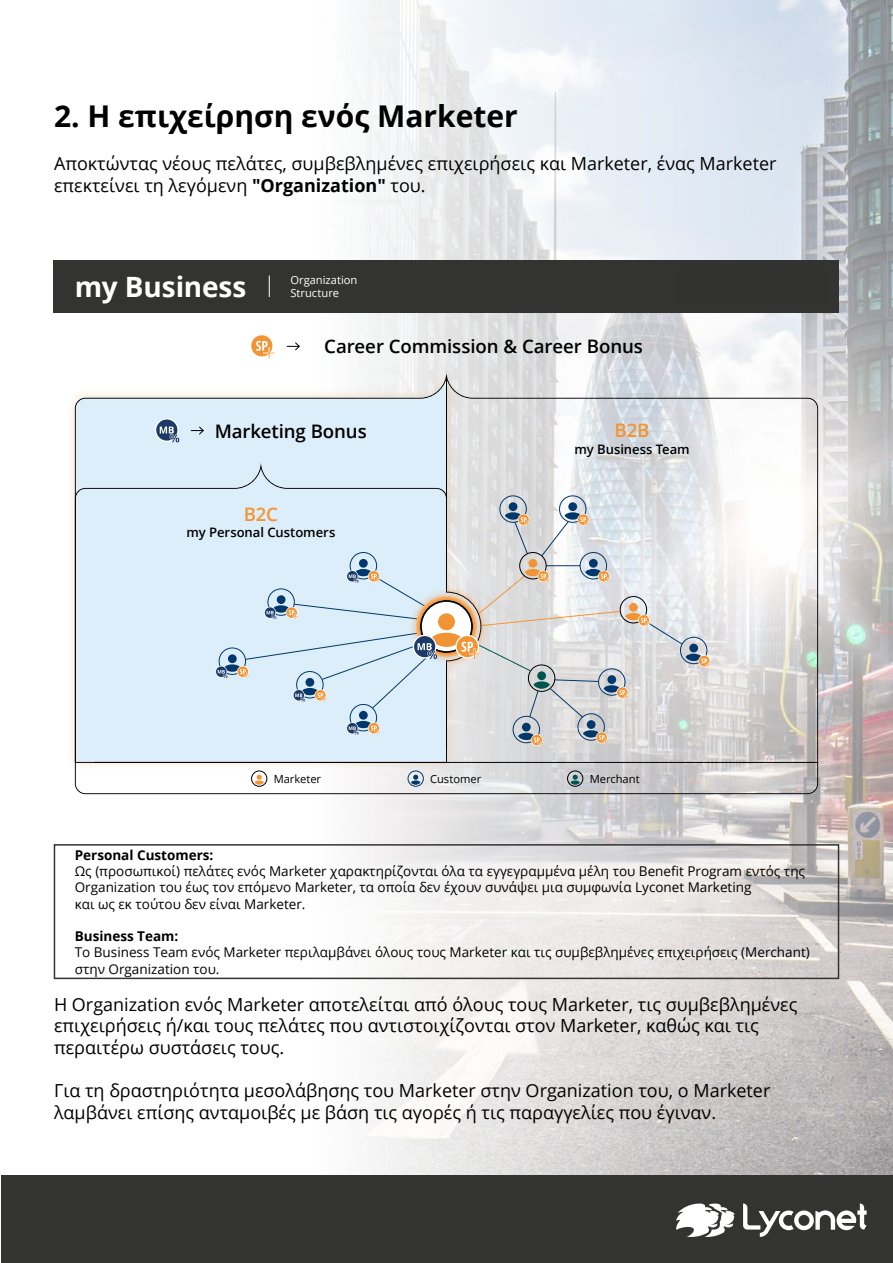
<style>
.page{position:relative;width:893px;height:1263px;background:#fff}
.page>*{position:absolute;margin:0;border:0;box-sizing:border-box;transform-origin:0 0}
.t1{font:700 30px "Open Sans";color:#000}
.t2{font:700 28.05px "Open Sans";letter-spacing:-.005em;color:#fff}
.t3{font:600 18.6px "Open Sans";letter-spacing:-.005em;color:#000}
.t4{font:600 18.6px "Open Sans";letter-spacing:-.005em;color:#f49432}
.t5{font:18px/21.6px "Open Sans";color:#000}
.t6{font:13.5px/16.2px "Open Sans";color:#000}
.t7{font:700 13.5px "Open Sans";color:#000}
.t8{font:600 13.05px "Open Sans";letter-spacing:-.005em;color:#000}
.t9{font:11.25px "Open Sans";letter-spacing:-.005em;color:#000}
.t10{font:11.25px/13px "Open Sans";letter-spacing:-.005em;color:#fff}
.s1{font-weight:700}
</style>
<div class="page">
<img style="left:187px;top:0;width:706px;height:1175px">
<div style="left:1px;top:1175px;width:892px;height:88px;background:#333332"></div>
<svg style="left:676px;top:1203px;width:58px;height:34px"></svg>
<svg style="left:743px;top:1203px;width:124px;height:34px"></svg>
<div style="left:54px;top:844px;width:785px;height:135px;border:2px solid #333332"></div>
<div style="left:54px;top:260px;width:785px;height:53px;background:#333332"></div>
<svg style="left:269px;top:275px;width:1px;height:22px"></svg>
<svg style="left:75px;top:371px;width:743px;height:423px"></svg>
<div style="left:350px;top:552px;width:27px;height:27px;border:1px solid #00386d;border-radius:50%"></div>
<div style="left:359px;top:559px;width:9px;height:9px;background:#00386d;border-radius:50%"></div>
<svg style="left:216px;top:666px;width:11px;height:11px"></svg>
<hr style="left:546px;top:565px;width:34px;height:1px;background:#00386d">
<div style="left:519px;top:552px;width:28px;height:27px;border:1px solid #000;border-radius:50%"></div>
<div style="left:529px;top:559px;width:8px;height:9px;background:#f39434;border-radius:50%"></div>
<div style="left:499px;top:495px;width:28px;height:28px;border:1px solid #00386d;border-radius:50%"></div>
<div style="left:509px;top:502px;width:8px;height:9px;background:#00386d;border-radius:50%"></div>
<svg style="left:504px;top:512px;width:26px;height:43px"></svg>
<div style="left:559px;top:495px;width:27px;height:28px;border:1px solid #00386d;border-radius:50%"></div>
<div style="left:568px;top:502px;width:9px;height:9px;background:#00386d;border-radius:50%"></div>
<svg style="left:540px;top:512px;width:50px;height:45px"></svg>
<div style="left:580px;top:552px;width:27px;height:27px;border:1px solid #00386d;border-radius:50%"></div>
<div style="left:589px;top:559px;width:9px;height:9px;background:#00386d;border-radius:50%"></div>
<svg style="left:218px;top:569px;width:493px;height:177px"></svg>
<hr style="left:94px;top:762px;width:724px;height:1px;background:#000">
<div style="left:251px;top:771px;width:16px;height:15px;border:1px solid #000;border-radius:50%"></div>
<svg style="left:254px;top:775px;width:11px;height:10px"></svg>
<div style="left:408px;top:771px;width:16px;height:15px;border:1px solid #00386d;border-radius:50%"></div>
<svg style="left:410px;top:775px;width:11px;height:10px"></svg>
<div style="left:567px;top:771px;width:16px;height:15px;border:1px solid #000;border-radius:50%"></div>
<svg style="left:570px;top:775px;width:11px;height:10px"></svg>
<svg style="left:155px;top:418px;width:24px;height:24px"></svg>
<svg style="left:156px;top:419px;width:21px;height:22px"></svg>
<svg style="left:160px;top:426px;width:20px;height:17px"></svg>
<svg style="left:191px;top:426px;width:14px;height:9px"></svg>
<svg style="left:250px;top:334px;width:24px;height:24px"></svg>
<div style="left:251px;top:335px;width:21px;height:21px;background:#f39434;border-radius:50%"></div>
<svg style="left:256px;top:341px;width:19px;height:18px"></svg>
<svg style="left:287px;top:342px;width:14px;height:9px"></svg>
<h1 class="t1" style="left:54px;top:95px;width:465px">2. Η επιχείρηση ενός Marketer</h1>
<p class="t5" style="left:54px;top:152px;width:724px">Αποκτώντας νέους πελάτες, συμβεβλημένες επιχειρήσεις και Marketer, ένας Marketer επεκτείνει τη λεγόμενη <span class="s1">"Organization"</span> του.</p>
<h2 class="t2" style="left:75px;top:267px;width:173px">my Business</h2>
<p class="t10" style="left:290px;top:273px;width:69px">Organization<br>Structure</p>
<p class="t3" style="left:324px;top:334px;width:320px">Career Commission &amp; Career Bonus</p>
<p class="t3" style="left:215px;top:418px;width:154px">Marketing Bonus</p>
<p class="t4" style="left:244px;top:501px;width:36px">B2C</p>
<p class="t8" style="left:186px;top:523px;width:150px">my Personal Customers</p>
<p class="t4" style="left:614px;top:417px;width:37px">B2B</p>
<p class="t8" style="left:574px;top:440px;width:117px">my Business Team</p>
<p class="t9" style="left:274px;top:771px;width:49px">Marketer</p>
<p class="t9" style="left:430px;top:771px;width:53px">Customer</p>
<p class="t9" style="left:590px;top:771px;width:51px">Merchant</p>
<p class="t7" style="left:75px;top:846px;width:140px">Personal Customers:</p>
<p class="t6" style="left:75px;top:863px;width:732px">Ως (προσωπικοί) πελάτες ενός Marketer χαρακτηρίζονται όλα τα εγγεγραμμένα μέλη του Benefit Program εντός της<br>Organization του έως τον επόμενο Marketer, τα οποία δεν έχουν συνάψει μια συμφωνία Lyconet Marketing<br>και ως εκ τούτου δεν είναι Marketer.</p>
<p class="t7" style="left:75px;top:927px;width:105px">Business Team:</p>
<p class="t6" style="left:75px;top:944px;width:736px">Το Business Team ενός Marketer περιλαμβάνει όλους τους Marketer και τις συμβεβλημένες επιχειρήσεις (Merchant) στην Organization του.</p>
<p class="t5" style="left:54px;top:993px;width:745px">Η Organization ενός Marketer αποτελείται από όλους τους Marketer, τις συμβεβλημένες επιχειρήσεις ή/και τους πελάτες που αντιστοιχίζονται στον Marketer, καθώς και τις περαιτέρω συστάσεις τους.</p>
<p class="t5" style="left:54px;top:1079px;width:718px">Για τη δραστηριότητα μεσολάβησης του Marketer στην Organization του, ο Marketer λαμβάνει επίσης ανταμοιβές με βάση τις αγορές ή τις παραγγελίες που έγιναν.</p>
</div>
